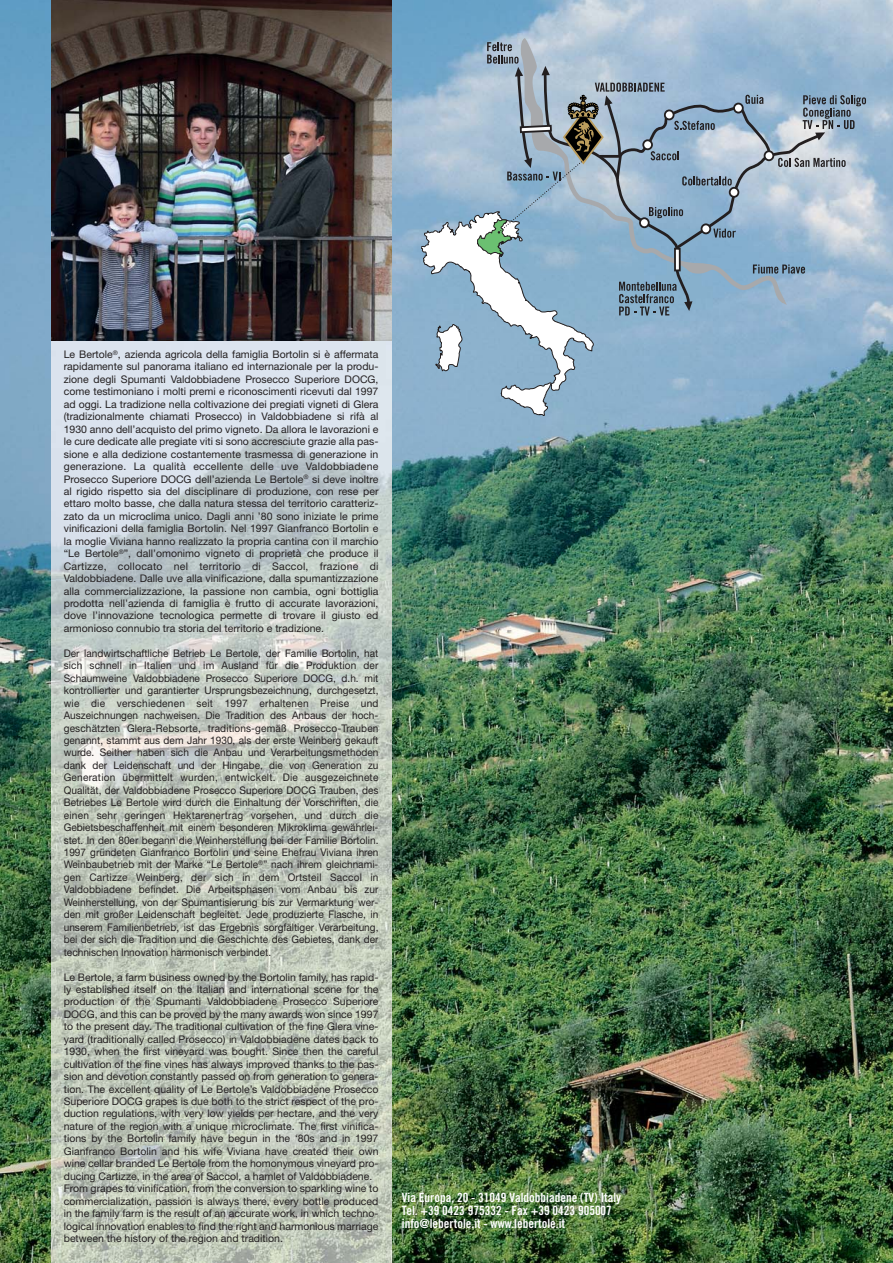
<style>
.page{position:relative;width:893px;height:1263px;background:#fff}
.page>*{position:absolute;margin:0;border:0;box-sizing:border-box;transform-origin:0 0}
.t1{font:12.75px/12.9px "Trade Gothic Bold Cond Twenty";color:#fff}
.t2{font:10.5px/12.5px "Helvetica Neue";color:#231f20;text-align:justify}
.t3{font:10.5px/12.5px "Helvetica Neue";color:#231f20;text-align:justify;scale:.96 1}
</style>
<div class="page">
<img style="left:0;top:0;width:892px;height:1263px">
<img style="left:51px;top:0;width:340px;height:1263px">
<svg style="left:421px;top:42px;width:445px;height:374px;background:#97b2c7"></svg>
<p class="t2" style="left:64px;top:349px;width:316px">Le Bertole<sup>®</sup>, azienda agricola della famiglia Bortolin si è affermata rapidamente sul panorama italiano ed internazionale per la produ&shy;zione degli Spumanti Valdobbiadene Prosecco Superiore DOCG, come testimoniano i molti premi e riconoscimenti ricevuti dal 1997 ad oggi. La tradizione nella coltivazione dei pregiati vigneti di Glera (tradizionalmente chiamati Prosecco) in Valdobbiadene si rifà al 1930 anno dell’acquisto del primo vigneto. Da allora le lavorazioni e le cure dedicate alle pregiate viti si sono accresciute grazie alla pas&shy;sione e alla dedizione costantemente trasmessa di generazione in generazione. La qualità eccellente delle uve Valdobbiadene Prosecco Superiore DOCG dell’azienda Le Bertole<sup>®</sup> si deve inoltre al rigido rispetto sia del disciplinare di produzione, con rese per ettaro molto basse, che dalla natura stessa del territorio caratteriz&shy;zato da un microclima unico. Dagli anni ’80 sono iniziate le prime vinificazioni della famiglia Bortolin. Nel 1997 Gianfranco Bortolin e la moglie Viviana hanno realizzato la propria cantina con il marchio “Le Bertole<sup>®</sup>”, dall’omonimo vigneto di proprietà che produce il Cartizze, collocato nel territorio di Saccol, frazione di Valdobbiadene. Dalle uve alla vinificazione, dalla spumantizzazione alla commercializzazione, la passione non cambia, ogni bottiglia prodotta nell’azienda di famiglia è frutto di accurate lavorazioni, dove l’innovazione tecnologica permette di trovare il giusto ed armonioso connubio tra storia del territorio e tradizione.</p>
<p class="t3" style="left:64px;top:648px;width:329px">Der landwirtschaftliche Betrieb Le Bertole, der Familie Bortolin, hat sich schnell in Italien und im Ausland für die Produktion der Schaumweine Valdobbiadene Prosecco Superiore DOCG, d.h. mit kontrollierter und garantierter Ursprungsbezeichnung, durchgesetzt, wie die verschiedenen seit 1997 erhaltenen Preise und Auszeichnungen nachweisen. Die Tradition des Anbaus der hoch&shy;geschätzten Glera-Rebsorte, traditions-gemäß Prosecco-Trauben genannt, stammt aus dem Jahr 1930, als der erste Weinberg gekauft wurde. Seither haben sich die Anbau und Verarbeitungsmethoden dank der Leidenschaft und der Hingabe, die von Generation zu Generation übermittelt wurden, entwickelt. Die ausgezeichnete Qualität, der Valdobbiadene Prosecco Superiore DOCG Trauben, des Betriebes Le Bertole wird durch die Einhaltung der Vorschriften, die einen sehr geringen Hektarenertrag vorsehen, und durch die Gebietsbeschaffenheit mit einem besonderen Mikroklima gewährlei&shy;stet. In den 80er begann die Weinherstellung bei der Familie Bortolin.<br>1997 gründeten Gianfranco Bortolin und seine Ehefrau Viviana ihren Weinbaubetrieb mit der Marke “Le Bertole<sup>®</sup>” nach ihrem gleichnami&shy;gen Cartizze Weinberg, der sich in dem Ortsteil Saccol in Valdobbiadene befindet. Die Arbeitsphasen vom Anbau bis zur Weinherstellung, von der Spumantisierung bis zur Vermarktung wer&shy;den mit großer Leidenschaft begleitet. Jede produzierte Flasche, in unserem Familienbetrieb, ist das Ergebnis sorgfältiger Verarbeitung, bei der sich die Tradition und die Geschichte des Gebietes, dank der technischen Innovation harmonisch verbindet.</p>
<p class="t2" style="left:64px;top:972px;width:316px;text-align:left">Le Bertole, a farm business owned by the Bortolin family, has rapid&shy;ly established itself on the Italian and international scene for the production of the Spumanti Valdobbiadene Prosecco Superiore DOCG, and this can be proved by the many awards won since 1997 to the present day. The traditional cultivation of the fine Glera vine&shy;yard (traditionally called Prosecco) in Valdobbiadene dates back to 1930, when the first vineyard was bought. Since then the careful cultivation of the fine vines has always improved thanks to the pas&shy;sion and devotion constantly passed on from generation to genera&shy;tion. The excellent quality of Le Bertole’s Valdobbiadene Prosecco Superiore DOCG grapes is due both to the strict respect of the pro&shy;duction regulations, with very low yields per hectare, and the very nature of the region with a unique microclimate. T he first vinifica&shy;tions by the Bortolin family have begun in the ‘80s and in 1997<br>Gianfranco Bortolin and his wife Viviana have created their own wine cellar branded Le Bertole from the homonymous vineyard pro&shy;ducing Cartizze, in the area of Saccol, a hamlet of Valdobbiadene.<br>From grapes to vinification, from the conversion to sparkling wine to commercialization, passion is always there, every bottle produced in the family farm is the result of an accurate work, in which techno&shy;logical innovation enables to find the right and harmonious marriage between the history of the region and tradition.</p>
<p class="t1" style="left:402px;top:1192px;width:221px">Via Europa, 20 - 31049 Valdobbiadene (TV) Italy<br>Tel. +39 0423 975332 - Fax +39 0423 905007 info@lebertole.it - www.lebertole.it</p>
</div>
